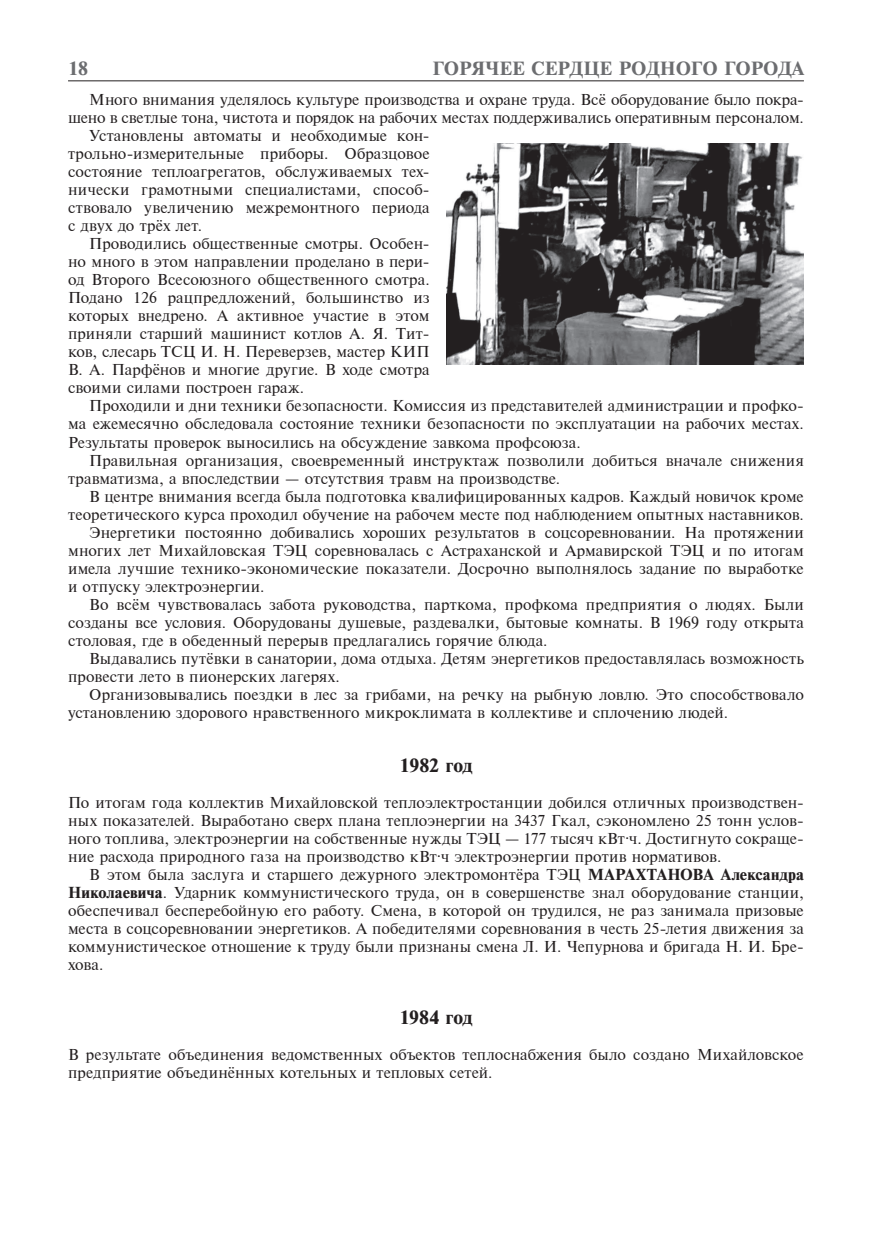
<style>
.page{position:relative;width:872px;height:1234px;background:#fff}
.page>*{position:absolute;margin:0;border:0;box-sizing:border-box;transform-origin:0 0}
.t1{font:700 18px "Times ET";color:#6c6d70}
.t2{font:700 18px "Times ET";letter-spacing:-.005em;color:#231f20}
.t3{font:15px/18px "Times ET";letter-spacing:.01em;color:#231f20;text-align:justify}
.t4{font:15px "Times ET";letter-spacing:-.01em;color:#231f20}
.s1{font-weight:700}
</style>
<div class="page">
<hr style="left:68px;top:80px;width:736px;height:1px;background:#231f20">
<img style="left:447px;top:143px;width:357px;height:221px">
<p class="t1" style="left:68px;top:57px;width:22px">18</p>
<p class="t1" style="left:432px;top:57px;width:373px">ГОРЯЧЕЕ СЕРДЦЕ РОДНОГО ГОРОДА</p>
<p class="t3" style="left:89px;top:91px;width:716px">Много внимания уделялось культуре производства и охране труда. Всё оборудование было покра-</p>
<p class="t4" style="left:68px;top:109px;width:737px">шено в светлые тона, чистота и порядок на рабочих местах поддерживались оперативным персоналом.</p>
<p class="t3" style="left:89px;top:127px;width:342px">Установлены автоматы и необходимые кон-</p>
<p class="t3" style="left:68px;top:145px;width:363px">трольно-измерительные приборы. Образцовое</p>
<p class="t3" style="left:68px;top:163px;width:363px">состояние теплоагрегатов, обслуживаемых тех-</p>
<p class="t3" style="left:68px;top:181px;width:363px">нически грамотными специалистами, способ-</p>
<p class="t3" style="left:68px;top:199px;width:363px">ствовало увеличению межремонтного периода</p>
<p class="t3" style="left:68px;top:217px;width:136px">с двух до трёх лет.</p>
<p class="t3" style="left:89px;top:235px;width:342px">Проводились общественные смотры. Особен-</p>
<p class="t3" style="left:68px;top:253px;width:363px">но много в этом направлении проделано в пери-</p>
<p class="t3" style="left:68px;top:271px;width:363px">од Второго Всесоюзного общественного смотра.</p>
<p class="t3" style="left:68px;top:289px;width:363px">Подано 126 рацпредложений, большинство из</p>
<p class="t3" style="left:68px;top:307px;width:363px">которых внедрено. А активное участие в этом</p>
<p class="t3" style="left:68px;top:325px;width:363px">приняли старший машинист котлов А. Я. Тит-</p>
<p class="t3" style="left:68px;top:343px;width:363px">ков, слесарь ТСЦ И. Н. Переверзев, мастер КИП</p>
<p class="t4" style="left:68px;top:361px;width:363px">В. А. Парфёнов и многие другие. В ходе смотра</p>
<p class="t3" style="left:68px;top:379px;width:237px">своими силами построен гараж.</p>
<p class="t3" style="left:89px;top:397px;width:716px">Проходили и дни техники безопасности. Комиссия из представителей администрации и профко-</p>
<p class="t3" style="left:68px;top:415px;width:737px">ма ежемесячно обследовала состояние техники безопасности по эксплуатации на рабочих местах.</p>
<p class="t3" style="left:68px;top:433px;width:514px">Результаты проверок выносились на обсуждение завкома профсоюза.</p>
<p class="t3" style="left:89px;top:451px;width:716px">Правильная организация, своевременный инструктаж позволили добиться вначале снижения</p>
<p class="t3" style="left:68px;top:469px;width:493px">травматизма, а впоследствии — отсутствия травм на производстве.</p>
<p class="t3" style="left:89px;top:487px;width:716px">В центре внимания всегда была подготовка квалифицированных кадров. Каждый новичок кроме</p>
<p class="t3" style="left:68px;top:505px;width:737px">теоретического курса проходил обучение на рабочем месте под наблюдением опытных наставников.</p>
<p class="t3" style="left:89px;top:523px;width:716px">Энергетики постоянно добивались хороших результатов в соцсоревновании. На протяжении</p>
<p class="t3" style="left:68px;top:541px;width:737px">многих лет Михайловская ТЭЦ соревновалась с Астраханской и Армавирской ТЭЦ и по итогам</p>
<p class="t3" style="left:68px;top:559px;width:737px">имела лучшие технико-экономические показатели. Досрочно выполнялось задание по выработке</p>
<p class="t3" style="left:68px;top:577px;width:198px">и отпуску электроэнергии.</p>
<p class="t3" style="left:89px;top:595px;width:716px">Во всём чувствовалась забота руководства, парткома, профкома предприятия о людях. Были</p>
<p class="t3" style="left:68px;top:613px;width:737px">созданы все условия. Оборудованы душевые, раздевалки, бытовые комнаты. В 1969 году открыта</p>
<p class="t3" style="left:68px;top:631px;width:481px">столовая, где в обеденный перерыв предлагались горячие блюда.</p>
<p class="t3" style="left:89px;top:649px;width:716px">Выдавались путёвки в санатории, дома отдыха. Детям энергетиков предоставлялась возможность</p>
<p class="t3" style="left:68px;top:667px;width:273px">провести лето в пионерских лагерях.</p>
<p class="t3" style="left:89px;top:685px;width:716px">Организовывались поездки в лес за грибами, на речку на рыбную ловлю. Это способствовало</p>
<p class="t3" style="left:68px;top:703px;width:661px">установлению здорового нравственного микроклимата в коллективе и сплочению людей.</p>
<p class="t2" style="left:399px;top:754px;width:74px">1982 год</p>
<p class="t3" style="left:68px;top:793px;width:737px">По итогам года коллектив Михайловской теплоэлектростанции добился отличных производствен&shy;ных показателей. Выработано сверх плана теплоэнергии на 3437 Гкал, сэкономлено 25 тонн услов&shy;ного топлива, электроэнергии на собственные нужды ТЭЦ — 177 тысяч кВт∙ч. Достигнуто сокраще&shy;ние расхода природного газа на производство кВт∙ч электроэнергии против нормативов.</p>
<p class="t3" style="left:68px;top:865px;width:737px;text-indent:21px">В этом была заслуга и старшего дежурного электромонтёра ТЭЦ <span class="s1">МАРАХТАНОВА Александра Николаевича</span>. Ударник коммунистического труда, он в совершенстве знал оборудование станции, обеспечивал бесперебойную его работу. Смена, в которой он трудился, не раз занимала призовые места в соцсоревновании энергетиков. А победителями соревнования в честь 25-летия движения за коммунистическое отношение к труду были признаны смена Л. И. Чепурнова и бригада Н. И. Бре&shy;хова.</p>
<p class="t2" style="left:399px;top:1006px;width:75px">1984 год</p>
<p class="t3" style="left:68px;top:1045px;width:737px">В результате объединения ведомственных объектов теплоснабжения было создано Михайловское предприятие объединённых котельных и тепловых сетей.</p>
</div>
